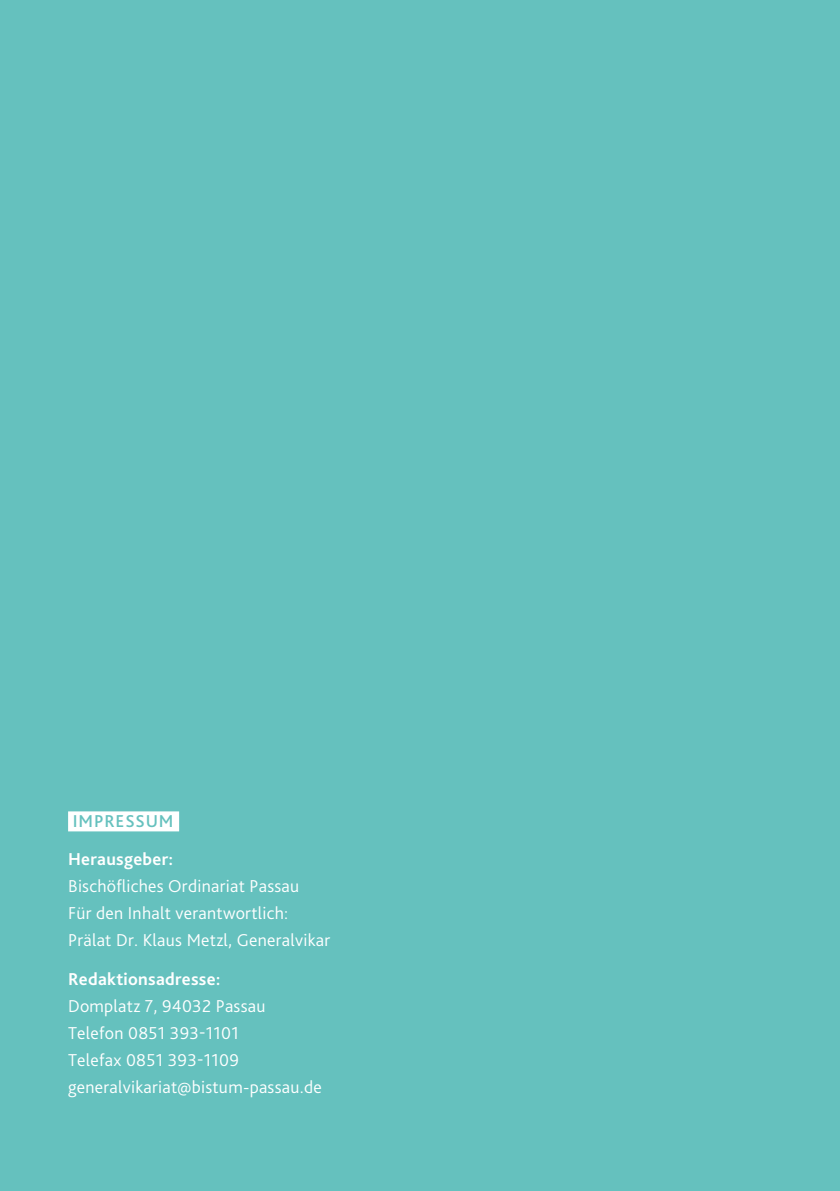
<style>
.page{position:relative;width:840px;height:1191px;background:#fff}
.page>*{position:absolute;margin:0;border:0;box-sizing:border-box;transform-origin:0 0}
.t1{font:300 18px/27px "Bliss Pro";letter-spacing:.015em;color:#fff}
.t2{font:700 18px "Bliss Pro";letter-spacing:.015em;color:#fff}
.t3{font:500 18px "Bliss Pro";letter-spacing:.045em;color:#65c1be}
</style>
<div class="page">
<div style="left:0;top:0;width:839px;height:1191px;background:#65c1be"></div>
<div style="left:68px;top:811px;width:111px;height:20px;background:#fff"></div>
<p class="t3" style="left:73px;top:809px;width:102px">IMPRESSUM</p>
<p class="t2" style="left:68px;top:848px;width:107px">Herausgeber:</p>
<p class="t1" style="left:68px;top:872px;width:263px">Bischöfliches Ordinariat Passau<br>Für den Inhalt verantwortlich:<br>Prälat Dr. Klaus Metzl, Generalvikar</p>
<p class="t2" style="left:68px;top:967px;width:154px">Redaktionsadresse:</p>
<p class="t1" style="left:68px;top:992px;width:255px">Domplatz 7, 94032 Passau<br>Telefon 0851 393-1101<br>Telefax 0851 393-1109 generalvikariat@bistum-passau.de</p>
</div>
